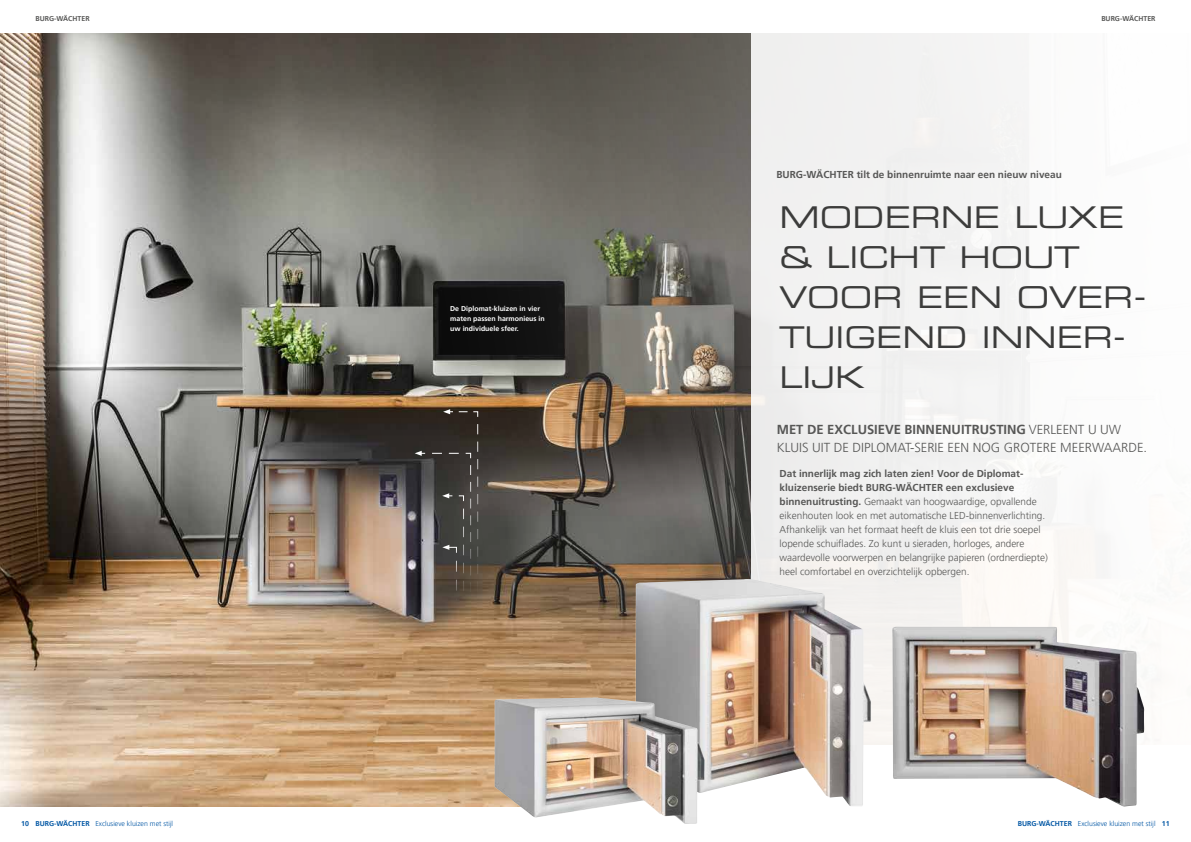
<style>
.page{position:relative;width:1191px;height:842px;background:#fff}
.page>*{position:absolute;margin:0;border:0;box-sizing:border-box;transform-origin:0 0}
.t1{font:30px/40px "Eurostile LT Std Ex 2";color:#3c3c3b}
.t2{font:300 13px/18px "Frutiger LT Pro";color:#575756}
.t3{font:300 10px/14px "Frutiger LT Pro";color:#575756}
.t4{font:700 10px "Frutiger LT Pro";color:#575756}
.t5{font:300 7px "Frutiger LT Pro";color:#0056a4}
.t6{font:700 7px/10px "Frutiger LT Pro";color:#fff}
.t7{font:700 7px "Frutiger LT Pro";color:#575756}
.s1{font-weight:700}
</style>
<div class="page">
<img style="left:0;top:33px;width:750px;height:773px">
<svg style="left:415px;top:409px;width:64px;height:196px"></svg>
<div style="left:750px;top:26px;width:441px;height:784px;background:#f5f4f4"></div>
<img style="left:892px;top:626px;width:252px;height:180px">
<img style="left:635px;top:579px;width:236px;height:227px">
<img style="left:494px;top:697px;width:210px;height:127px">
<p class="t7" style="left:35px;top:14px;width:56px">BURG-WÄCHTER</p>
<p class="t7" style="left:1101px;top:14px;width:56px">BURG-WÄCHTER</p>
<p class="t6" style="left:450px;top:304px;width:96px">De Diplomat-kluizen in vier maten passen harmonieus in uw individuele sfeer.</p>
<p class="t4" style="left:776px;top:168px;width:287px">BURG-WÄCHTER tilt de binnenruimte naar een nieuw niveau</p>
<h1 class="t1" style="left:779px;top:197px;width:368px">MODERNE LUXE &amp; LICHT HOUT<br>VOOR EEN OVER-<br>TUIGEND INNER-<br>LIJK</h1>
<h2 class="t2" style="left:776px;top:420px;width:372px"><span class="s1">MET DE EXCLUSIEVE BINNENUITRUSTING</span> VERLEENT U UW<br>KLUIS UIT DE DIPLOMAT-SERIE EEN NOG GROTERE MEERWAARDE.</h2>
<p class="t3" style="left:779px;top:467px;width:270px"><span class="s1">Dat innerlijk mag zich laten zien! Voor de Diplomat&shy;kluizenserie biedt BURG-WÄCHTER een exclusieve binnenuitrusting.</span> Gemaakt van hoogwaardige, opvallende eikenhouten look en met automatische LED-binnenverlichting.<br>Afhankelijk van het formaat heeft de kluis een tot drie soepel lopende schuiflades. Zo kunt u sieraden, horloges, andere waardevolle voorwerpen en belangrijke papieren (ordnerdiepte) heel comfortabel en overzichtelijk opbergen.</p>
<p class="t5" style="left:21px;top:820px;width:153px"><span class="s1">10 BURG-WÄCHTER</span> Exclusieve kluizen met stijl</p>
<p class="t5" style="left:1017px;top:820px;width:153px"><span class="s1">BURG-WÄCHTER</span> Exclusieve kluizen met stijl <span class="s1">11</span></p>
</div>
